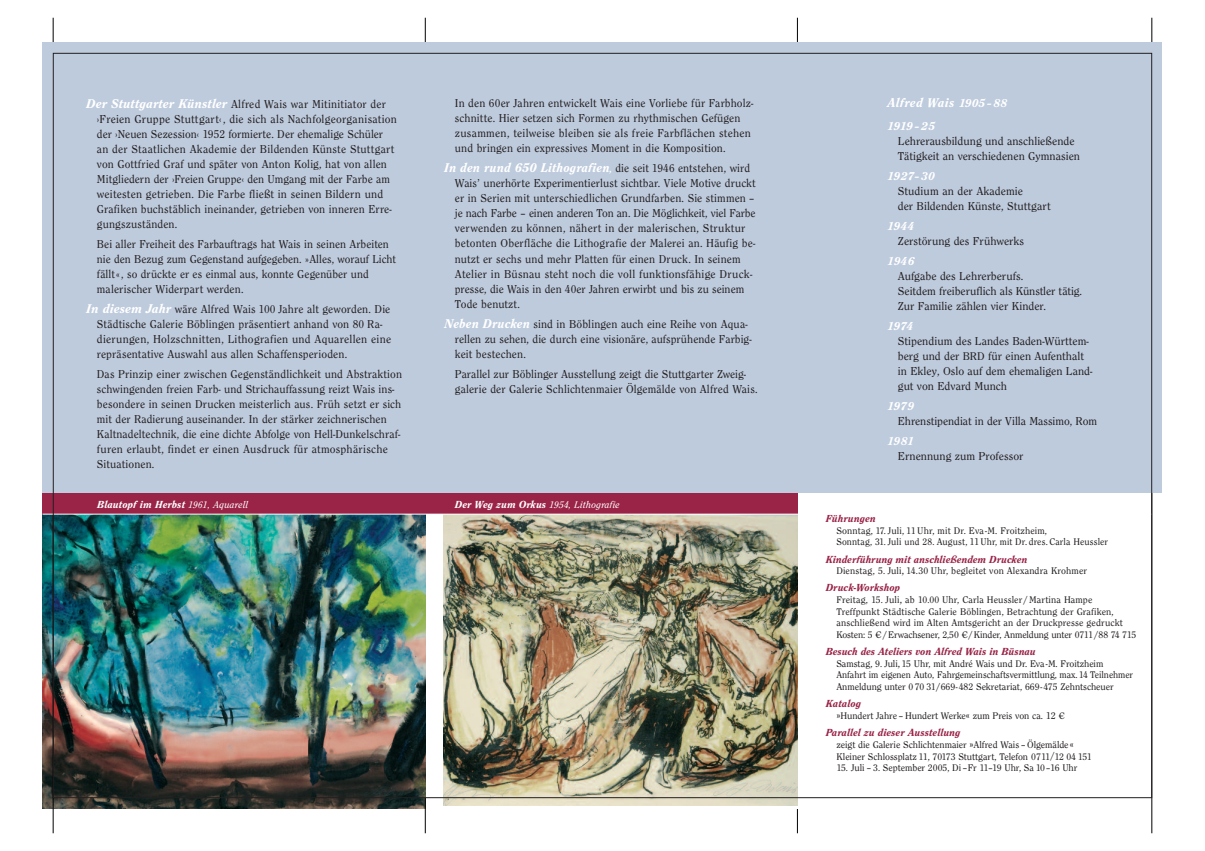
<style>
.page{position:relative;width:1205px;height:851px;background:#fff}
.page>*{position:absolute;margin:0;border:0;box-sizing:border-box;transform-origin:0 0}
.t1{font:italic 800 13.12px "Clearface";letter-spacing:.015em;color:#fff}
.t2{font:11.88px/15px "Clearface";letter-spacing:.01em;color:#231f20}
.t3{font:italic 800 11.88px "Clearface";letter-spacing:.01em;color:#fff}
.t4{font:italic 800 10.62px "Clearface";letter-spacing:.005em;color:#9a2448}
.t5{font:italic 800 10.62px "Clearface";letter-spacing:.01em;color:#fff}
.t6{font:10px/11.6px "Clearface";color:#231f20}
.s1{font-weight:800;font-style:italic;font-size:13.12px;color:#fff}
.s2{font-size:11.62px}
.s3{font-weight:700;font-size:11.88px}
.s4{font-weight:400;font-style:normal;font-size:11.88px;color:#231f20}
.s5{font-weight:400;font-style:normal;font-size:11.62px;color:#231f20}
.s6{font-weight:400;font-size:9.75px}
.s7{font-weight:400;font-size:10px}
.s8{font-size:11.88px}
.s9{font-size:11.5px}
.s10{font-size:9.75px}
.s11{font-size:11.25px}
.s12{font-weight:800}
.s13{font-size:12.5px}
.s14{font-size:9.62px}
</style>
<div class="page">
<img style="left:43px;top:514px;width:382px;height:294px">
<hr style="left:53px;top:18px;width:1px;height:815px;background:#000">
<hr style="left:1151px;top:18px;width:1px;height:815px;background:#000">
<hr style="left:425px;top:797px;width:1px;height:36px;background:#000">
<hr style="left:425px;top:18px;width:1px;height:35px;background:#000">
<hr style="left:797px;top:797px;width:1px;height:36px;background:#000">
<hr style="left:797px;top:18px;width:1px;height:35px;background:#000">
<div style="left:443px;top:53px;width:354px;height:461px;background:#9a2448"></div>
<div style="left:43px;top:53px;width:400px;height:461px;background:#9a2448"></div>
<div style="left:43px;top:43px;width:1119px;height:450px;background:#becbdd"></div>
<img style="left:443px;top:514px;width:354px;height:291px">
<hr style="left:43px;top:513px;width:1109px;height:1px;background:#fff">
<p class="t2" style="left:97px;top:97px;width:302px;text-indent:-11px"><span class="s1">Der Stuttgarter Künstler</span> Alfred Wais war Mitinitiator der ›Freien Gruppe Stuttgart‹, die sich als Nachfolgeorganisation der ›Neuen Sezession‹ <span class="s2">1952</span> formierte. Der ehemalige Schüler an der Staatlichen Akademie der Bildenden Künste Stuttgart von Gottfried Graf und später von Anton Kolig, hat von allen Mitgliedern der ›Freien Gruppe‹ den Umgang mit der Farbe am weitesten getrieben. Die Farbe fließt in seinen Bildern und Grafiken buchstäblich ineinander, getrieben von inneren Erre&shy;gungszuständen.</p>
<p class="t2" style="left:97px;top:237px;width:301px">Bei aller Freiheit des Farbauftrags hat Wais in seinen Arbeiten nie den Bezug zum Gegenstand aufgegeben. »Alles, worauf Licht fällt«, so drückte er es einmal aus, konnte Gegenüber und malerischer Widerpart werden.</p>
<p class="t2" style="left:97px;top:302px;width:296px;text-indent:-11px"><span class="s1">In diesem Jahr</span> wäre Alfred Wais <span class="s2">100</span> Jahre alt geworden. Die Städtische Galerie Böblingen präsentiert anhand von <span class="s2">80</span> Ra&shy;dierungen, Holzschnitten, Lithografien und Aquarellen eine repräsentative Auswahl aus allen Schaffensperioden.</p>
<p class="t2" style="left:97px;top:367px;width:307px">Das Prinzip einer zwischen Gegenständlichkeit und Abstraktion schwingenden freien Farb- und Strichauffassung reizt Wais ins&shy;besondere in seinen Drucken meisterlich aus. Früh setzt er sich mit der Radierung auseinander. In der stärker zeichnerischen Kaltnadeltechnik, die eine dichte Abfolge von Hell-Dunkelschraf&shy;furen erlaubt, findet er einen Ausdruck für atmosphärische Situationen.</p>
<p class="t2" style="left:455px;top:97px;width:300px">In den <span class="s2">60</span>er Jahren entwickelt Wais eine Vorliebe für Farbholz&shy;schnitte. Hier setzen sich Formen zu rhythmischen Gefügen zusammen, teilweise bleiben sie als freie Farbflächen stehen und bringen ein expressives Moment in die Komposition.</p>
<p class="t1" style="left:444px;top:164px;width:307px">In den rund 650 Lithografien<span class="s3">,</span> <span class="s4">die seit</span> <span class="s5">1946</span> <span class="s4">entstehen, wird</span></p>
<p class="t2" style="left:455px;top:177px;width:302px">Wais’ unerhörte Experimentierlust sichtbar. Viele Motive druckt er in Serien mit unterschiedlichen Grundfarben. Sie stimmen – je nach Farbe – einen anderen Ton an. Die Möglichkeit, viel Farbe verwenden zu können, nähert in der malerischen, Struktur betonten Oberfläche die Lithografie der Malerei an. Häufig be&shy;nutzt er sechs und mehr Platten für einen Druck. In seinem Atelier in Büsnau steht noch die voll funktionsfähige Druck&shy;presse, die Wais in den <span class="s2">40</span>er Jahren erwirbt und bis zu seinem Tode benutzt.</p>
<p class="t2" style="left:455px;top:317px;width:298px;text-indent:-11px"><span class="s1">Neben Drucken</span> sind in Böblingen auch eine Reihe von Aqua&shy;rellen zu sehen, die durch eine visionäre, aufsprühende Farbig&shy;keit bestechen.</p>
<p class="t2" style="left:455px;top:367px;width:304px">Parallel zur Böblinger Ausstellung zeigt die Stuttgarter Zweig&shy;galerie der Galerie Schlichtenmaier Ölgemälde von Alfred Wais.</p>
<p class="t5" style="left:97px;top:500px;width:152px">Blautopf im Herbst <span class="s6">1961</span><span class="s7">, Aquarell</span></p>
<p class="t5" style="left:455px;top:500px;width:166px">Der Weg zum Orkus <span class="s6">1954</span><span class="s7">, Lithografie</span></p>
<p class="t1" style="left:887px;top:99px;width:121px">Alfred Wais <span class="s8">1905–88</span></p>
<p class="t3" style="left:887px;top:122px;width:49px">1919–25</p>
<p class="t2" style="left:898px;top:134px;width:184px">Lehrerausbildung und anschließende<br>Tätigkeit an verschiedenen Gymnasien</p>
<p class="t3" style="left:887px;top:172px;width:49px">1927–30</p>
<p class="t2" style="left:898px;top:184px;width:154px">Studium an der Akademie<br>der Bildenden Künste, Stuttgart</p>
<p class="t3" style="left:887px;top:222px;width:28px">1944</p>
<p class="t2" style="left:898px;top:234px;width:128px">Zerstörung des Frühwerks</p>
<p class="t3" style="left:887px;top:257px;width:29px">1946</p>
<p class="t2" style="left:898px;top:269px;width:186px">Aufgabe des Lehrerberufs.<br>Seitdem freiberuflich als Künstler tätig.<br>Zur Familie zählen vier Kinder.</p>
<p class="t3" style="left:887px;top:322px;width:28px">1974</p>
<p class="t2" style="left:898px;top:334px;width:196px">Stipendium des Landes Baden-Württem&shy;berg und der <span class="s9">BRD</span> für einen Aufenthalt in Ekley, Oslo auf dem ehemaligen Land&shy;gut von Edvard Munch</p>
<p class="t3" style="left:887px;top:402px;width:28px">1979</p>
<p class="t2" style="left:898px;top:414px;width:201px">Ehrenstipendiat in der Villa Massimo, Rom</p>
<p class="t3" style="left:887px;top:437px;width:28px">1981</p>
<p class="t2" style="left:898px;top:449px;width:127px">Ernennung zum Professor</p>
<p class="t4" style="left:826px;top:515px;width:52px">Führungen</p>
<p class="t6" style="left:836px;top:525px;width:273px">Sonntag, <span class="s10">17.</span> Juli, <span class="s10">11</span>Uhr, mit Dr. Eva-M. Froitzheim,<br>Sonntag, <span class="s10">31.</span> Juli <span class="s10">und 28.</span> August, 11 Uhr, <span class="s10">mit</span> Dr. dres. Carla Heussler</p>
<p class="t4" style="left:826px;top:555px;width:203px">Kinderführung mit anschließendem Drucken</p>
<p class="t6" style="left:836px;top:565px;width:252px">Dienstag, <span class="s10">5.</span> Juli<span class="s11">,</span> <span class="s10">14.30</span> Uhr, begleitet von Alexandra Krohmer</p>
<p class="t4" style="left:826px;top:584px;width:76px">Druck-Workshop</p>
<p class="t6" style="left:836px;top:594px;width:301px">Freitag, <span class="s10">15.</span> Juli<span class="s11">,</span> ab <span class="s10">10.00</span> Uhr, Carla Heussler<span class="s12">/</span> Martina Hampe Treffpunkt Städtische Galerie Böblingen, Betrachtung der Grafiken, anschließend wird im Alten Amtsgericht an der Druckpresse gedruckt Kosten: <span class="s10">5 ¤</span><span class="s12">/</span> Erwachsener, <span class="s10">2,50 ¤</span><span class="s12">/</span> Kinder, Anmeldung unter <span class="s10">0711</span><span class="s12">/</span><span class="s10">88 74 715</span></p>
<p class="t4" style="left:826px;top:648px;width:211px">Besuch des Ateliers von Alfred Wais in Büsnau</p>
<p class="t6" style="left:836px;top:658px;width:298px">Samstag, <span class="s10">9.</span> Juli<span class="s11">,</span> <span class="s10">15</span> Uhr, mit André Wais und Dr. Eva-M. Froitzheim<br>Anfahrt im eigenen Auto, Fahrgemeinschaftsvermittlung, max.<span class="s10">14</span> Teilnehmer<br>Anmeldung unter <span class="s10">0 70 31</span><span class="s12">/</span><span class="s10">669-482</span> Sekretariat, <span class="s10">669-475</span> Zehntscheuer</p>
<p class="t4" style="left:826px;top:700px;width:37px">Katalog</p>
<p class="t6" style="left:836px;top:710px;width:230px"><span class="s13">»</span>Hundert Jahre – Hundert Werke<span class="s13">«</span> zum Preis von ca. 12 <span class="s14">¤</span></p>
<p class="t4" style="left:826px;top:729px;width:136px">Parallel zu dieser Ausstellung</p>
<p class="t6" style="left:836px;top:739px;width:257px">zeigt die Galerie Schlichtenmaier <span class="s13">»</span>Alfred Wais – Ölgemälde<span class="s13">«<br></span>Kleiner Schlossplatz <span class="s10">11</span>, <span class="s10">70173</span> Stuttgart, Telefon <span class="s10">0711</span><span class="s12">/</span><span class="s10">12 04 151</span></p>
<p class="t6" style="left:836px;top:762px;width:243px"><span class="s10">15.</span> Juli – <span class="s10">3.</span> September <span class="s10">2005,</span> Di –Fr <span class="s10">11–19</span> Uhr, Sa <span class="s10">10–16</span> Uhr</p>
</div>
